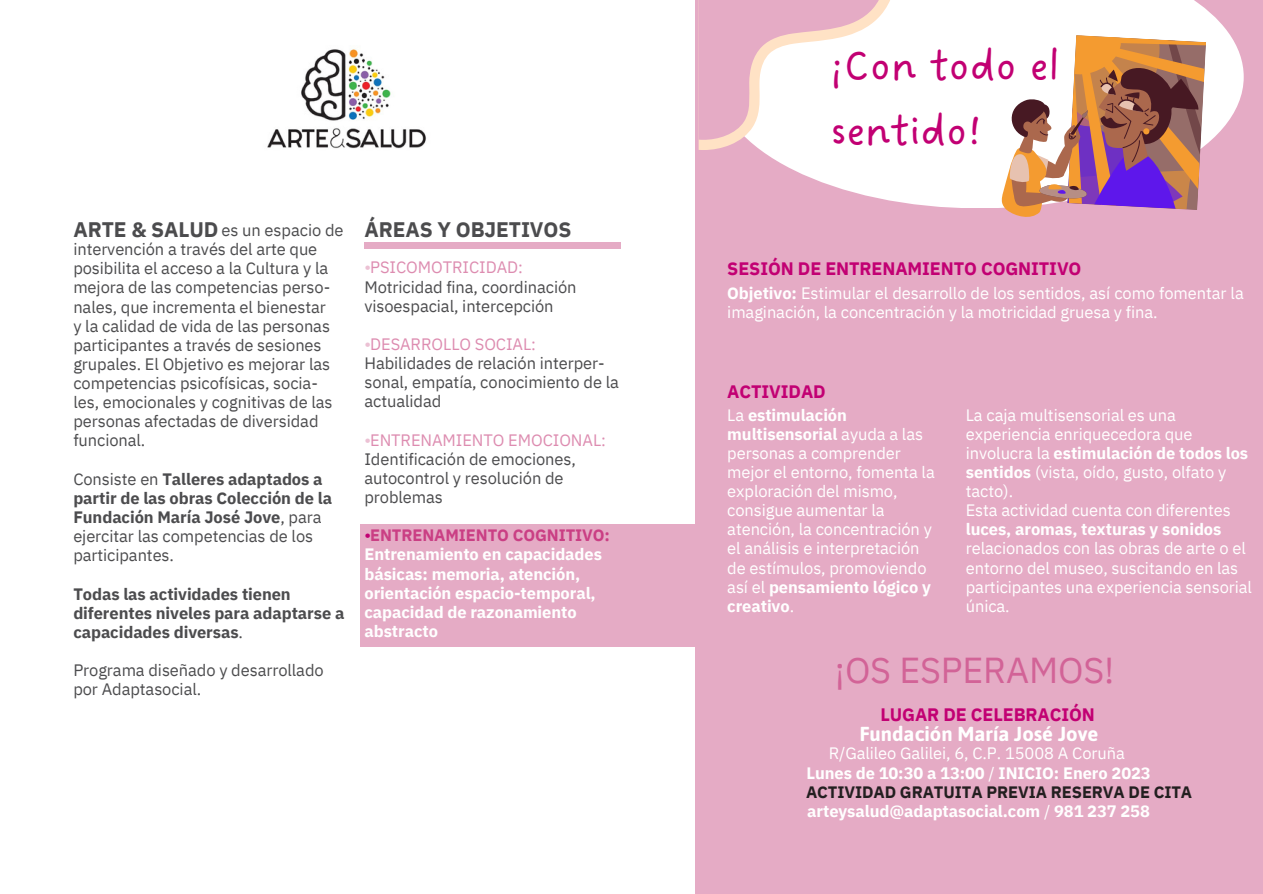
<style>
.page{position:relative;width:1263px;height:894px;background:#fff}
.page>*{position:absolute;margin:0;border:0;box-sizing:border-box;transform-origin:0 0}
.t1{font:44.7px/65.2px "DO Sans Regular";letter-spacing:-.005em;color:#c20073}
.t2{font:36px "IBM Plex Sans";letter-spacing:-.005em;color:#d26397}
.t3{font:700 21px "IBM Plex Sans";letter-spacing:-.005em;color:#4c4c4e}
.t4{font:700 20.25px "Asap";color:#fff}
.t5{font:700 18px "IBM Plex Sans";letter-spacing:-.005em;color:#c20073}
.t6{font:16.5px/19px "IBM Plex Sans";letter-spacing:-.005em;color:#fff}
.t7{font:16.5px/19px "IBM Plex Sans";letter-spacing:-.005em;color:#4c4c4e}
.t8{font:700 16.5px/19px "IBM Plex Sans";letter-spacing:-.005em;color:#fff}
.t9{font:700 16.5px/19px "IBM Plex Sans";letter-spacing:-.005em;color:#4c4c4e}
.t10{font:16.5px "IBM Plex Sans";letter-spacing:-.005em;color:#dd8cb0}
.s1{font-weight:400}
.s2{font-family:"Free Serif";color:#ecc1d4}
.s3{color:#dd8cb0}
.s4{font-family:"Free Serif";font-weight:400;color:#c20073}
.s5{color:#ca3f84}
.s6{font-weight:700}
.s7{color:#231f20}
</style>
<div class="page">
<div style="left:695px;top:0;width:567px;height:892px;background:#e5abc5"></div>
<img style="left:267px;top:49px;width:160px;height:100px">
<div style="left:364px;top:242px;width:257px;height:6px;background:#e5abc5"></div>
<div style="left:360px;top:524px;width:514px;height:122px;background:#e5abc5"></div>
<svg style="left:761px;top:0;width:483px;height:208px;fill:#fff"></svg>
<svg style="left:699px;top:0;width:199px;height:150px"></svg>
<svg style="left:1000px;top:35px;width:206px;height:182px;background:#bd8b88"></svg>
<p class="t3" style="left:73px;top:216px;width:147px">ARTE &amp; SALUD</p>
<p class="t7" style="left:221px;top:220px;width:124px">es un espacio de</p>
<p class="t3" style="left:364px;top:216px;width:208px">ÁREAS Y OBJETIVOS</p>
<p class="t7" style="left:73px;top:239px;width:258px">intervención a través del arte que posibilita el acceso a la Cultura y la mejora de las competencias perso&shy;nales, que incrementa el bienestar</p>
<p class="t7" style="left:73px;top:316px;width:258px">y la calidad de vida de las personas participantes a través de sesiones grupales. El Objetivo es mejorar las competencias psicofísicas, socia-</p>
<p class="t7" style="left:73px;top:392px;width:261px">les, emocionales y cognitivas de las personas afectadas de diversidad funcional.</p>
<p class="t9" style="left:73px;top:469px;width:260px"><span class="s1">Consiste en</span> Talleres adaptados a partir de las obras Colección de la<br>Fundación María José Jove<span class="s1">, para ejercitar las competencias de los participantes.</span></p>
<p class="t9" style="left:73px;top:583px;width:273px">Todas las actividades tienen diferentes niveles para adaptarse a capacidades diversas<span class="s1">.</span></p>
<p class="t7" style="left:73px;top:660px;width:252px">Programa diseñado y desarrollado por Adaptasocial.</p>
<p class="t10" style="left:364px;top:256px;width:160px"><span class="s2">⦁</span>PSICOMOTRICIDAD:</p>
<p class="t7" style="left:364px;top:277px;width:214px">Motricidad fina, coordinación visoespacial, intercepción</p>
<p class="t7" style="left:364px;top:334px;width:256px"><span class="s2">⦁</span><span class="s3">DESARROLLO SOCIAL:<br></span>Habilidades de relación interper&shy;sonal, empatía, conocimiento de la actualidad</p>
<p class="t7" style="left:364px;top:430px;width:243px"><span class="s2">⦁</span><span class="s3">ENTRENAMIENTO EMOCIONAL:<br></span>Identificación de emociones, autocontrol y resolución de problemas</p>
<p class="t8" style="left:364px;top:525px;width:247px"><span class="s4">⦁</span><span class="s5">ENTRENAMIENTO COGNITIVO:<br></span>Entrenamiento en capacidades básicas: memoria, atención, orientación espacio-temporal, capacidad de razonamiento abstracto</p>
<p class="t1" style="left:831px;top:35px;width:231px">¡Con todo el sentido!</p>
<p class="t5" style="left:727px;top:256px;width:356px">SESIÓN DE ENTRENAMIENTO COGNITIVO</p>
<p class="t6" style="left:727px;top:283px;width:518px"><span class="s6">Objetivo:</span> Estimular el desarrollo de los sentidos, así como fomentar la imaginación, la concentración y la motricidad gruesa y fina.</p>
<p class="t5" style="left:727px;top:379px;width:100px">ACTIVIDAD</p>
<p class="t6" style="left:727px;top:404px;width:209px">La <span class="s6">estimulación multisensorial</span> ayuda a las personas a comprender mejor el entorno, fomenta la exploración del mismo, consigue aumentar la atención, la concentración y el análisis e interpretación de estímulos, promoviendo así el <span class="s6">pensamiento lógico y creativo</span>.</p>
<p class="t6" style="left:966px;top:404px;width:284px">La caja multisensorial es una experiencia enriquecedora que involucra la <span class="s6">estimulación de todos los sentidos</span> (vista, oído, gusto, olfato y tacto).</p>
<p class="t6" style="left:966px;top:500px;width:288px">Esta actividad cuenta con diferentes <span class="s6">luces, aromas, texturas y sonidos </span>relacionados con las obras de arte o el entorno del museo, suscitando en las participantes una experiencia sensorial única.</p>
<p class="t2" style="left:835px;top:646px;width:281px">¡OS ESPERAMOS!</p>
<p class="t4" style="left:859px;top:722px;width:240px">Fundación María José Jove</p>
<p class="t5" style="left:880px;top:702px;width:216px">LUGAR DE CELEBRACIÓN</p>
<p class="t6" style="left:829px;top:743px;width:298px">R/Galileo Galilei, 6, C.P. 15008 A Coruña</p>
<p class="t8" style="left:806px;top:762px;width:388px">Lunes de 10:30 a 13:00 <span class="s1">/</span> INICIO: Enero 2023<br><span class="s7">ACTIVIDAD GRATUITA PREVIA RESERVA DE CITA </span>arteysalud@adaptasocial.com <span class="s1">/</span> 981 237 258</p>
</div>
